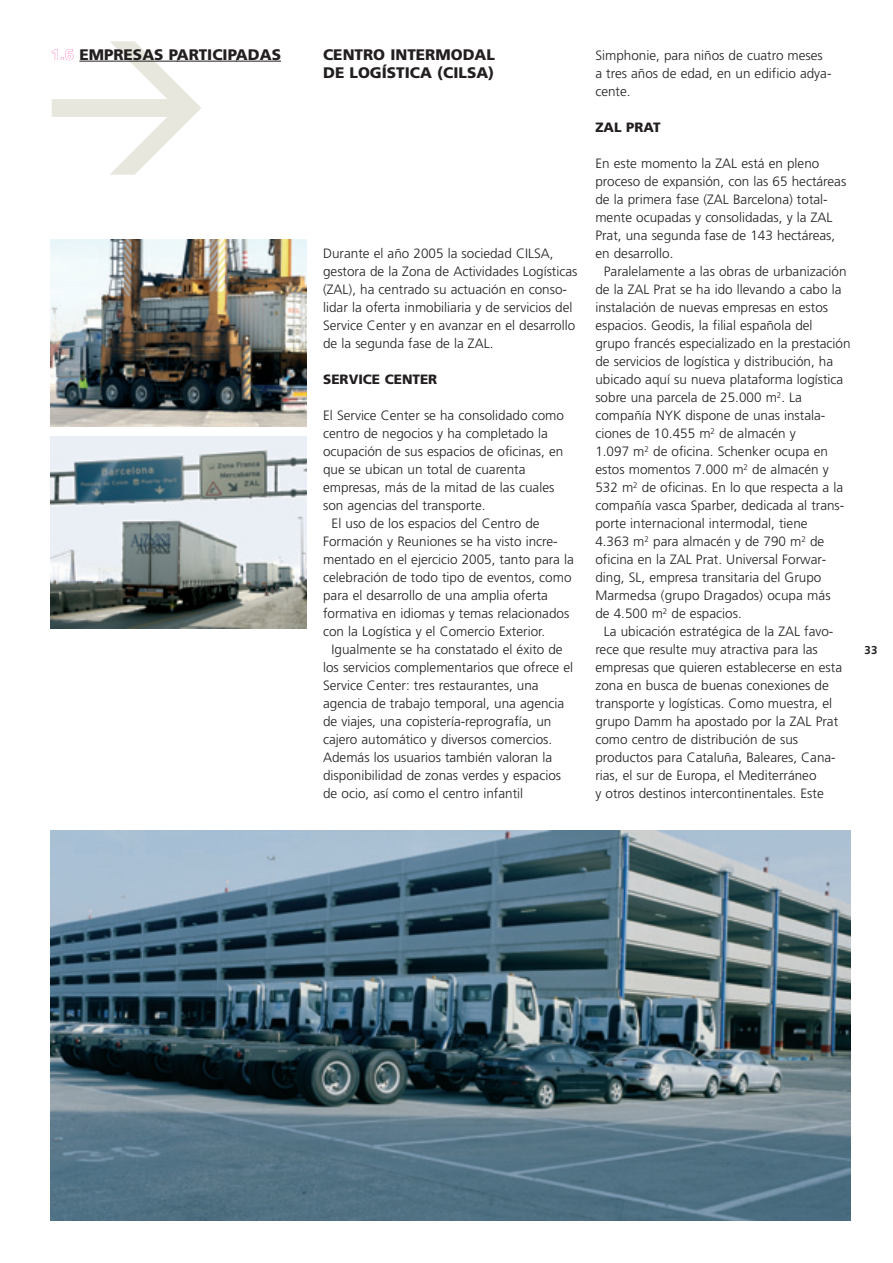
<style>
.page{position:relative;width:893px;height:1263px;background:#fff}
.page>*{position:absolute;margin:0;border:0;box-sizing:border-box;transform-origin:0 0}
.t1{font:900 15.3px/18px "Frutiger";color:#231f20}
.t2{font:300 13.5px/18px "Frutiger";color:#231f20}
.t3{font:900 13.5px "Frutiger";color:#231f20}
.t4{font:700 11.4px "Frutiger";color:#231f20}
.s1{color:#ed028c}
</style>
<div class="page">
<img style="left:51px;top:240px;width:255px;height:187px">
<img style="left:51px;top:437px;width:255px;height:191px">
<img style="left:51px;top:831px;width:799px;height:389px">
<hr style="left:199px;top:61px;width:38px;height:1px;background:#231f20">
<hr style="left:236px;top:61px;width:45px;height:1px;background:#231f20">
<svg style="left:79px;top:60px;width:122px;height:2px"></svg>
<p class="t1" style="left:51px;top:46px;width:232px"><span class="s1">1.6</span> EMPRESAS PARTICIPADAS</p>
<p class="t1" style="left:323px;top:46px;width:173px">CENTRO INTERMODAL<br>DE LOGÍSTICA (CILSA)</p>
<p class="t2" style="left:323px;top:245px;width:256px">Durante el año 2005 la sociedad CILSA, gestora de la Zona de Actividades Logísticas (ZAL), ha centrado su actuación en conso&shy;lidar la oferta inmobiliaria y de servicios del Service Center y en avanzar en el desarrollo de la segunda fase de la ZAL.</p>
<p class="t3" style="left:323px;top:373px;width:116px">SERVICE CENTER</p>
<p class="t2" style="left:323px;top:407px;width:242px">El Service Center se ha consolidado como</p>
<p class="t2" style="left:323px;top:425px;width:226px">centro de negocios y ha completado la</p>
<p class="t2" style="left:323px;top:443px;width:242px">ocupación de sus espacios de oficinas, en</p>
<p class="t2" style="left:323px;top:461px;width:204px">que se ubican un total de cuarenta</p>
<p class="t2" style="left:323px;top:479px;width:233px">empresas, más de la mitad de las cuales</p>
<p class="t2" style="left:323px;top:497px;width:164px">son agencias del transporte.</p>
<p class="t2" style="left:331px;top:515px;width:209px">El uso de los espacios del Centro de</p>
<p class="t2" style="left:323px;top:533px;width:236px">Formación y Reuniones se ha visto incre-</p>
<p class="t2" style="left:323px;top:551px;width:252px">mentado en el ejercicio 2005, tanto para la</p>
<p class="t2" style="left:323px;top:569px;width:250px">celebración de todo tipo de eventos, como</p>
<p class="t2" style="left:323px;top:587px;width:226px">para el desarrollo de una amplia oferta</p>
<p class="t2" style="left:323px;top:605px;width:248px">formativa en idiomas y temas relacionados</p>
<p class="t2" style="left:323px;top:623px;width:223px">con la Logística y el Comercio Exterior.</p>
<p class="t2" style="left:331px;top:641px;width:232px">Igualmente se ha constatado el éxito de</p>
<p class="t2" style="left:323px;top:659px;width:251px">los servicios complementarios que ofrece el</p>
<p class="t2" style="left:323px;top:677px;width:217px">Service Center: tres restaurantes, una</p>
<p class="t2" style="left:323px;top:695px;width:243px">agencia de trabajo temporal, una agencia</p>
<p class="t2" style="left:323px;top:713px;width:230px">de viajes, una copistería-reprografía, un</p>
<p class="t2" style="left:323px;top:731px;width:230px">cajero automático y diversos comercios.</p>
<p class="t2" style="left:323px;top:749px;width:231px">Además los usuarios también valoran la</p>
<p class="t2" style="left:323px;top:767px;width:239px">disponibilidad de zonas verdes y espacios</p>
<p class="t2" style="left:323px;top:785px;width:201px">de ocio, así como el centro infantil</p>
<p class="t2" style="left:595px;top:47px;width:238px">Simphonie, para niños de cuatro meses a tres años de edad, en un edificio adya&shy;cente.</p>
<p class="t3" style="left:595px;top:121px;width:67px">ZAL PRAT</p>
<p class="t2" style="left:595px;top:155px;width:252px">En este momento la ZAL está en pleno proceso de expansión, con las 65 hectáreas de la primera fase (ZAL Barcelona) total&shy;mente ocupadas y consolidadas, y la ZAL Prat, una segunda fase de 143 hectáreas, en desarrollo.</p>
<p class="t2" style="left:595px;top:263px;width:257px;text-indent:9px">Paralelamente a las obras de urbanización de la ZAL Prat se ha ido llevando a cabo la instalación de nuevas empresas en estos espacios. Geodis, la filial española del<br>grupo francés especializado en la prestación de servicios de logística y distribución, ha ubicado aquí su nueva plataforma logística sobre una parcela de 25.000 m<sup>2</sup>. La compañía NYK dispone de unas instala&shy;ciones de 10.455 m<sup>2</sup> de almacén y<br>1.097 m<sup>2</sup> de oficina. Schenker ocupa en estos momentos 7.000 m<sup>2</sup> de almacén y 532 m<sup>2</sup> de oficinas. En lo que respecta a la compañía vasca Sparber, dedicada al trans&shy;porte internacional intermodal, tiene<br>4.363 m<sup>2</sup> para almacén y de 790 m<sup>2</sup> de oficina en la ZAL Prat. Universal Forwar&shy;ding, SL, empresa transitaria del Grupo Marmedsa (grupo Dragados) ocupa más<br>de 4.500 m<sup>2</sup> de espacios.</p>
<p class="t2" style="left:595px;top:623px;width:248px;text-indent:9px">La ubicación estratégica de la ZAL favo&shy;rece que resulte muy atractiva para las empresas que quieren establecerse en esta zona en busca de buenas conexiones de transporte y logísticas. Como muestra, el grupo Damm ha apostado por la ZAL Prat como centro de distribución de sus productos para Cataluña, Baleares, Cana&shy;rias, el sur de Europa, el Mediterráneo<br>y otros destinos intercontinentales. Este</p>
<p class="t4" style="left:864px;top:645px;width:14px">33</p>
</div>
